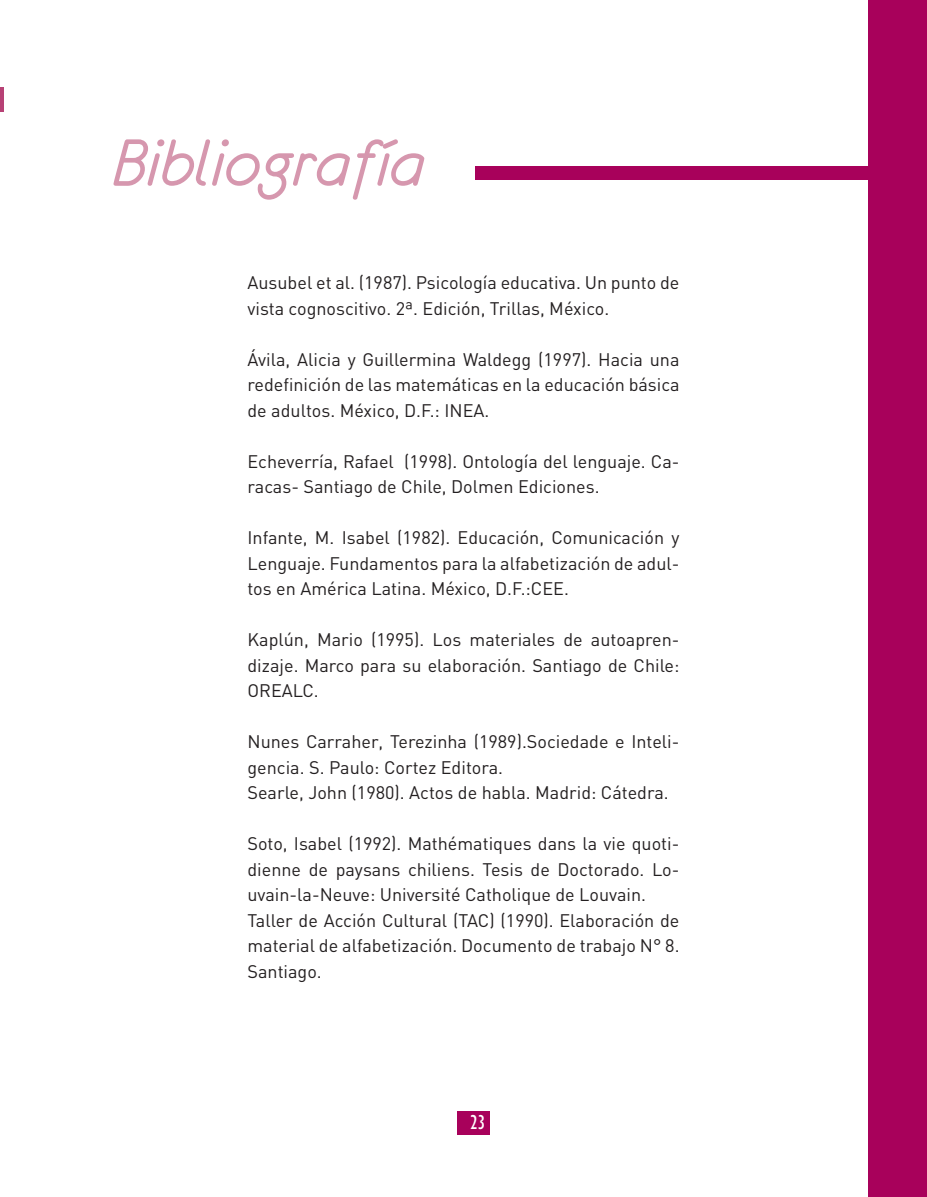
<style>
.page{position:relative;width:927px;height:1197px;background:#fff}
.page>*{position:absolute;margin:0;border:0;box-sizing:border-box;transform-origin:0 0}
.t1{font:74.25px "Eurofurenceitalic";color:#d697ae}
.t2{font:condensed 21px "Gill Sans";color:#fff}
.t3{font:18px/25.5px "DIN";color:#231f20}
</style>
<div class="page">
<hr style="left:0;top:87px;width:4px;height:25px;background:#b74175">
<div style="left:868px;top:0;width:59px;height:1197px;background:#a8015b"></div>
<div style="left:476px;top:166px;width:446px;height:14px;background:#a8015b"></div>
<div style="left:458px;top:1112px;width:32px;height:23px;background:#a8015b"></div>
<h1 class="t1" style="left:112px;top:125px;width:315px">Bibliografía</h1>
<p class="t3" style="left:248px;top:270px;width:433px">Ausubel et al. (1987). Psicología educativa. Un punto de vista cognoscitivo. 2ª. Edición, Trillas, México.</p>
<p class="t3" style="left:248px;top:346px;width:434px;text-align:justify">Ávila, Alicia y Guillermina Waldegg (1997). Hacia una redefinición de las matemáticas en la educación básica de adultos. México, D.F.: INEA.</p>
<p class="t3" style="left:248px;top:448px;width:434px">Echeverría, Rafael (1998). Ontología del lenguaje. Ca&shy;racas- Santiago de Chile, Dolmen Ediciones.</p>
<p class="t3" style="left:248px;top:525px;width:434px;text-align:justify">Infante, M. Isabel (1982). Educación, Comunicación y Lenguaje. Fundamentos para la alfabetización de adul&shy;tos en América Latina. México, D.F.:CEE.</p>
<p class="t3" style="left:248px;top:627px;width:434px;text-align:justify">Kaplún, Mario (1995). Los materiales de autoapren&shy;dizaje. Marco para su elaboración. Santiago de Chile:<br>OREALC.</p>
<p class="t3" style="left:248px;top:729px;width:434px">Nunes Carraher, Terezinha (1989).Sociedade e Inteli&shy;gencia. S. Paulo: Cortez Editora.<br>Searle, John (1980). Actos de habla. Madrid: Cátedra.</p>
<p class="t3" style="left:248px;top:831px;width:434px">Soto, Isabel (1992). Mathématiques dans la vie quoti&shy;dienne de paysans chiliens. Tesis de Doctorado. Lo&shy;uvain-la-Neuve: Université Catholique de Louvain.<br>Taller de Acción Cultural (TAC) (1990). Elaboración de material de alfabetización. Documento de trabajo N° 8.<br>Santiago.</p>
<p class="t2" style="left:470px;top:1111px;width:17px">23</p>
</div>
